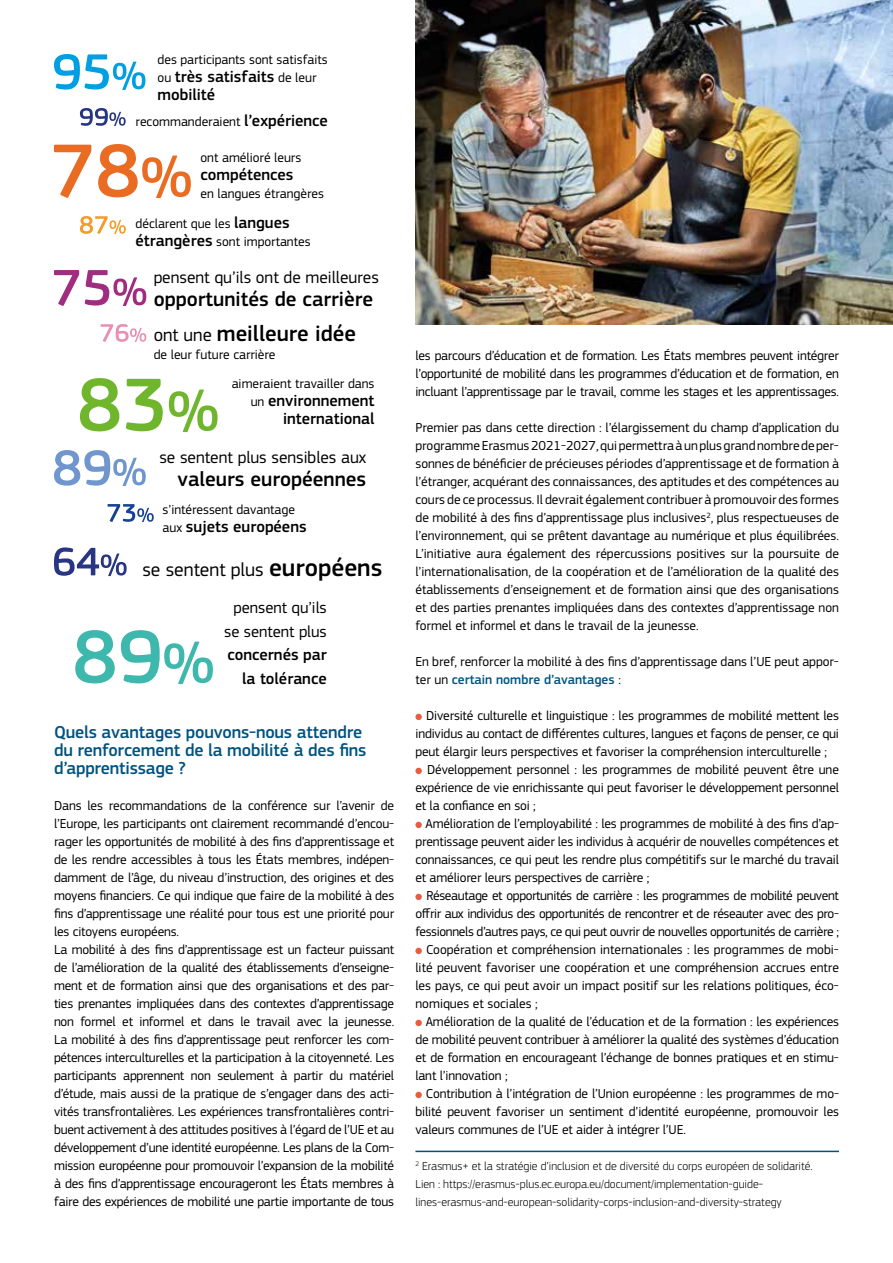
<style>
.page{position:relative;width:893px;height:1263px;background:#fff}
.page>*{position:absolute;margin:0;border:0;box-sizing:border-box;transform-origin:0 0}
.t1{font:500 22.8px "EC Square Sans Pro";color:#000}
.t2{font:500 21.15px "EC Square Sans Pro";color:#000}
.t3{font:19.5px "EC Square Sans Pro";color:#000}
.t4{font:500 18px/18px "EC Square Sans Pro";letter-spacing:-.01em;color:#005380}
.t5{font:17.25px "EC Square Sans Pro";color:#000}
.t6{font:500 16.5px/18px "EC Square Sans Pro";color:#000;text-align:right}
.t7{font:16.5px/23.7px "EC Square Sans Pro";color:#000;text-align:center}
.t8{font:13.5px/18px "EC Square Sans Pro";letter-spacing:-.01em;color:#000}
.t9{font:300 12px/18px "EC Square Sans Pro";color:#000}
.s1{font-weight:400;font-size:13.5px}
.s2{font-weight:500;font-size:16.5px}
.s3{font-weight:400;font-size:18.75px}
.s4{font-weight:500;font-size:25.5px}
.s5{font-weight:500;color:#005380}
</style>
<div class="page">
<div style="left:415px;top:714px;width:7px;height:6px;background:#eb5a41;border-radius:50%"></div>
<div style="left:415px;top:768px;width:7px;height:6px;background:#eb5a41;border-radius:50%"></div>
<div style="left:415px;top:822px;width:7px;height:6px;background:#eb5a41;border-radius:50%"></div>
<div style="left:415px;top:894px;width:7px;height:6px;background:#eb5a41;border-radius:50%"></div>
<div style="left:415px;top:948px;width:7px;height:6px;background:#eb5a41;border-radius:50%"></div>
<div style="left:415px;top:1020px;width:7px;height:6px;background:#eb5a41;border-radius:50%"></div>
<div style="left:415px;top:1092px;width:7px;height:6px;background:#eb5a41;border-radius:50%"></div>
<img style="left:415px;top:0;width:478px;height:324px">
<hr style="left:415px;top:1151px;width:424px;height:1px;background:#005380">
<svg style="left:75px;top:630px;width:138px;height:54px"></svg>
<svg style="left:108px;top:504px;width:46px;height:18px"></svg>
<svg style="left:54px;top:450px;width:92px;height:36px"></svg>
<svg style="left:101px;top:324px;width:45px;height:18px"></svg>
<svg style="left:54px;top:270px;width:92px;height:36px"></svg>
<svg style="left:54px;top:144px;width:137px;height:54px"></svg>
<svg style="left:80px;top:108px;width:46px;height:18px"></svg>
<svg style="left:54px;top:54px;width:91px;height:36px"></svg>
<svg style="left:80px;top:216px;width:46px;height:18px"></svg>
<svg style="left:80px;top:378px;width:138px;height:54px"></svg>
<svg style="left:54px;top:547px;width:73px;height:29px"></svg>
<p class="t8" style="left:158px;top:51px;width:172px">des participants sont satisfaits</p>
<p class="t6" style="left:158px;top:68px;width:160px;text-align:left"><span class="s1">ou</span> très satisfaits <span class="s1">de leur </span>mobilité</p>
<p class="t8" style="left:136px;top:113px;width:194px">recommanderaient <span class="s2">l’expérience</span></p>
<p class="t8" style="left:200px;top:149px;width:102px">ont amélioré leurs</p>
<p class="t6" style="left:200px;top:166px;width:94px">compétences</p>
<p class="t8" style="left:200px;top:185px;width:125px">en langues étrangères</p>
<p class="t8" style="left:136px;top:215px;width:177px">déclarent que les <span class="s2">langues étrangères</span> sont importantes</p>
<p class="t5" style="left:154px;top:267px;width:227px">pensent qu’ils ont de meilleures</p>
<h2 class="t2" style="left:154px;top:287px;width:221px">opportunités de carrière</h2>
<h1 class="t1" style="left:154px;top:320px;width:204px"><span class="s3">ont une</span> meilleure idée</h1>
<p class="t8" style="left:232px;top:340px;width:144px;line-height:29px;text-indent:-78px">de leur future carrière<br>aimeraient travailler dans</p>
<p class="t6" style="left:251px;top:392px;width:125px"><span class="s1">un</span> environnement international</p>
<p class="t5" style="left:159px;top:447px;width:208px">se sentent plus sensibles aux</p>
<h2 class="t2" style="left:178px;top:467px;width:190px">valeurs européennes</h2>
<p class="t8" style="left:163px;top:501px;width:134px">s’intéressent davantage</p>
<p class="t6" style="left:163px;top:518px;width:145px"><span class="s1">aux</span> sujets européens</p>
<h3 class="t3" style="left:142px;top:558px;width:241px">se sentent plus <span class="s4">européens</span></h3>
<p class="t7" style="left:224px;top:596px;width:104px">pensent qu’ils se sentent plus</p>
<p class="t6" style="left:227px;top:643px;width:101px;line-height:23.7px">concernés par la tolérance</p>
<h3 class="t4" style="left:54px;top:723px;width:314px">Quels avantages pouvons-nous attendre du renforcement de la mobilité à des fins d’apprentissage ?</h3>
<p class="t8" style="left:54px;top:797px;width:342px">Dans les recommandations de la conférence sur l’avenir de l’Europe, les participants ont clairement recommandé d’encou&shy;rager les opportunités de mobilité à des fins d’apprentissage et de les rendre accessibles à tous les États membres, indépen&shy;damment de l’âge, du niveau d’instruction, des origines et des moyens financiers. Ce qui indique que faire de la mobilité à des fins d’apprentissage une réalité pour tous est une priorité pour les citoyens européens.<br>La mobilité à des fins d’apprentissage est un facteur puissant de l’amélioration de la qualité des établissements d’enseigne&shy;ment et de formation ainsi que des organisations et des par&shy;ties prenantes impliquées dans des contextes d’apprentissage non formel et informel et dans le travail avec la jeunesse.<br>La mobilité à des fins d’apprentissage peut renforcer les com&shy;pétences interculturelles et la participation à la citoyenneté. Les participants apprennent non seulement à partir du matériel d’étude, mais aussi de la pratique de s’engager dans des acti&shy;vités transfrontalières. Les expériences transfrontalières contri&shy;buent activement à des attitudes positives à l’égard de l’UE et au développement d’une identité européenne. Les plans de la Com&shy;mission européenne pour promouvoir l’expansion de la mobilité à des fins d’apprentissage encourageront les États membres à faire des expériences de mobilité une partie importante de tous</p>
<p class="t8" style="left:415px;top:347px;width:425px;text-align:justify">les parcours d’éducation et de formation. Les États membres peuvent intégrer l’opportunité de mobilité dans les programmes d’éducation et de formation, en incluant l’apprentissage par le travail, comme les stages et les apprentissages.</p>
<p class="t8" style="left:415px;top:419px;width:425px;text-align:justify">Premier pas dans cette direction : l’élargissement du champ d’application du programme Erasmus 2021-2027, qui permettra à un plus grand nombre de per&shy;sonnes de bénéficier de précieuses périodes d’apprentissage et de formation à l’étranger, acquérant des connaissances, des aptitudes et des compétences au cours de ce processus. Il devrait également contribuer à promouvoir des formes de mobilité à des fins d’apprentissage plus inclusives<sup>2</sup>, plus respectueuses de l’environnement, qui se prêtent davantage au numérique et plus équilibrées.<br>L’initiative aura également des répercussions positives sur la poursuite de l’internationalisation, de la coopération et de l’amélioration de la qualité des établissements d’enseignement et de formation ainsi que des organisations et des parties prenantes impliquées dans des contextes d’apprentissage non formel et informel et dans le travail de la jeunesse.</p>
<p class="t8" style="left:415px;top:653px;width:425px">En bref, renforcer la mobilité à des fins d’apprentissage dans l’UE peut appor&shy;ter un <span class="s5">certain nombre d’avantages</span> :</p>
<p class="t8" style="left:426px;top:707px;width:414px">Diversité culturelle et linguistique : les programmes de mobilité mettent les</p>
<p class="t8" style="left:415px;top:725px;width:425px">individus au contact de différentes cultures, langues et façons de penser, ce qui</p>
<p class="t8" style="left:415px;top:743px;width:413px">peut élargir leurs perspectives et favoriser la compréhension interculturelle ;</p>
<p class="t8" style="left:427px;top:761px;width:413px">Développement personnel : les programmes de mobilité peuvent être une</p>
<p class="t8" style="left:415px;top:779px;width:425px">expérience de vie enrichissante qui peut favoriser le développement personnel</p>
<p class="t8" style="left:415px;top:797px;width:122px">et la confiance en soi ;</p>
<p class="t8" style="left:425px;top:815px;width:415px">Amélioration de l’employabilité : les programmes de mobilité à des fins d’ap-</p>
<p class="t8" style="left:415px;top:833px;width:425px">prentissage peuvent aider les individus à acquérir de nouvelles compétences et</p>
<p class="t8" style="left:415px;top:851px;width:425px">connaissances, ce qui peut les rendre plus compétitifs sur le marché du travail</p>
<p class="t8" style="left:415px;top:869px;width:235px">et améliorer leurs perspectives de carrière ;</p>
<p class="t8" style="left:426px;top:887px;width:414px">Réseautage et opportunités de carrière : les programmes de mobilité peuvent</p>
<p class="t8" style="left:415px;top:905px;width:425px">offrir aux individus des opportunités de rencontrer et de réseauter avec des pro-</p>
<p class="t8" style="left:415px;top:923px;width:425px">fessionnels d’autres pays, ce qui peut ouvrir de nouvelles opportunités de carrière ;</p>
<p class="t8" style="left:426px;top:941px;width:414px">Coopération et compréhension internationales : les programmes de mobi-</p>
<p class="t8" style="left:415px;top:959px;width:425px">lité peuvent favoriser une coopération et une compréhension accrues entre</p>
<p class="t8" style="left:415px;top:977px;width:425px">les pays, ce qui peut avoir un impact positif sur les relations politiques, éco-</p>
<p class="t8" style="left:415px;top:995px;width:124px">nomiques et sociales ;</p>
<p class="t8" style="left:426px;top:1013px;width:415px">Amélioration de la qualité de l’éducation et de la formation : les expériences</p>
<p class="t8" style="left:415px;top:1031px;width:425px">de mobilité peuvent contribuer à améliorer la qualité des systèmes d’éducation</p>
<p class="t8" style="left:415px;top:1049px;width:425px">et de formation en encourageant l’échange de bonnes pratiques et en stimu-</p>
<p class="t8" style="left:415px;top:1067px;width:94px">lant l’innovation ;</p>
<p class="t8" style="left:426px;top:1085px;width:415px">Contribution à l’intégration de l’Union européenne : les programmes de mo-</p>
<p class="t8" style="left:415px;top:1103px;width:425px">bilité peuvent favoriser un sentiment d’identité européenne, promouvoir les</p>
<p class="t8" style="left:415px;top:1121px;width:272px">valeurs communes de l’UE et aider à intégrer l’UE.</p>
<p class="t9" style="left:415px;top:1157px;width:399px"><sup>2</sup> Erasmus+ et la stratégie d’inclusion et de diversité du corps européen de solidarité.<br>Lien : https://erasmus-plus.ec.europa.eu/document/implementation-guide&shy;lines-erasmus-and-european-solidarity-corps-inclusion-and-diversity-strategy</p>
</div>
